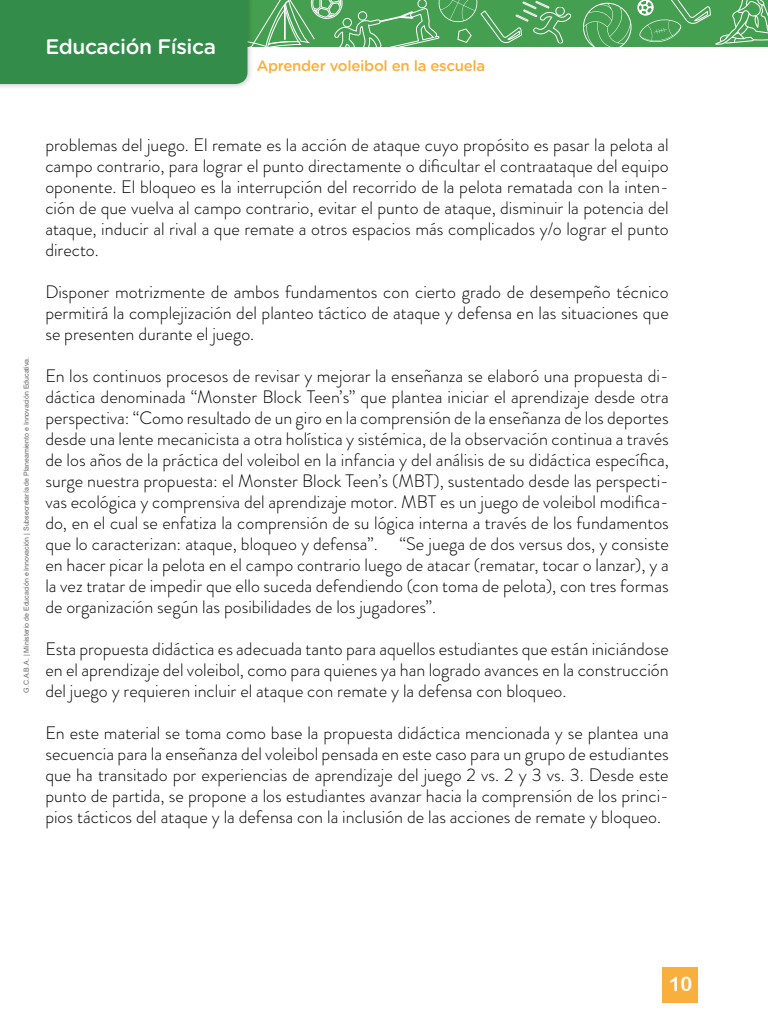
<style>
.page{position:relative;width:768px;height:1024px;background:#fff}
.page>*{position:absolute;margin:0;border:0;box-sizing:border-box;transform-origin:0 0}
.t1{font:500 21px "Gotham Rounded";letter-spacing:-.02em;color:#fff}
.t2{font:20px "Arial Rounded MT Bold";color:#fff}
.t3{font:300 18px/21px "Brandon Grotesque";color:#000;text-align:justify}
.t4{font:500 15px "Gotham Rounded";letter-spacing:-.02em;color:#f9af3d}
.t5{font:7px "Arial";color:#666}
</style>
<div class="page">
<div style="left:240px;top:0;width:528px;height:47px;background:#449f50"></div>
<svg style="left:583px;top:0;width:185px;height:47px"></svg>
<div style="left:662px;top:967px;width:36px;height:36px;background:#f9af3d"></div>
<div style="left:0;top:0;width:254px;height:90px;background:#000;opacity:.22"></div>
<svg style="left:0;top:0;width:571px;height:84px"></svg>
<p class="t1" style="left:45px;top:32px;width:172px">Educación Física</p>
<p class="t4" style="left:257px;top:55px;width:230px">Aprender voleibol en la escuela</p>
<p class="t5" style="left:22px;top:693px;width:337px;rotate:-90deg">G.C.A.B.A. | Ministerio de Educación e Innovación | Subsecretaría de Planeamiento e Innovación Educativa.</p>
<p class="t3" style="left:45px;top:135px;width:625px">problemas del juego. El remate es la acción de ataque cuyo propósito es pasar la pelota al campo contrario, para lograr el punto directamente o dificultar el contraataque del equipo oponente. El bloqueo es la interrupción del recorrido de la pelota rematada con la inten&shy;ción de que vuelva al campo contrario, evitar el punto de ataque, disminuir la potencia del ataque, inducir al rival a que remate a otros espacios más complicados y/o lograr el punto directo.</p>
<p class="t3" style="left:45px;top:282px;width:625px">Disponer motrizmente de ambos fundamentos con cierto grado de desempeño técnico permitirá la complejización del planteo táctico de ataque y defensa en las situaciones que se presenten durante el juego.</p>
<p class="t3" style="left:45px;top:366px;width:625px">En los continuos procesos de revisar y mejorar la enseñanza se elaboró una propuesta di&shy;dáctica denominada “Monster Block Teen’s” que plantea iniciar el aprendizaje desde otra perspectiva: “Como resultado de un giro en la comprensión de la enseñanza de los deportes desde una lente mecanicista a otra holística y sistémica, de la observación continua a través de los años de la práctica del voleibol en la infancia y del análisis de su didáctica específica, surge nuestra propuesta: el Monster Block Teen’s (MBT), sustentado desde las perspecti&shy;vas ecológica y comprensiva del aprendizaje motor. MBT es un juego de voleibol modifica&shy;do, en el cual se enfatiza la comprensión de su lógica interna a través de los fundamentos que lo caracterizan: ataque, bloqueo y defensa”. “Se juega de dos versus dos, y consiste en hacer picar la pelota en el campo contrario luego de atacar (rematar, tocar o lanzar), y a la vez tratar de impedir que ello suceda defendiendo (con toma de pelota), con tres formas de organización según las posibilidades de los jugadores”.</p>
<p class="t3" style="left:45px;top:639px;width:625px">Esta propuesta didáctica es adecuada tanto para aquellos estudiantes que están iniciándose en el aprendizaje del voleibol, como para quienes ya han logrado avances en la construcción del juego y requieren incluir el ataque con remate y la defensa con bloqueo.</p>
<p class="t3" style="left:45px;top:723px;width:625px">En este material se toma como base la propuesta didáctica mencionada y se plantea una secuencia para la enseñanza del voleibol pensada en este caso para un grupo de estudiantes que ha transitado por experiencias de aprendizaje del juego 2 vs. 2 y 3 vs. 3. Desde este punto de partida, se propone a los estudiantes avanzar hacia la comprensión de los princi&shy;pios tácticos del ataque y la defensa con la inclusión de las acciones de remate y bloqueo.</p>
<p class="t2" style="left:669px;top:972px;width:25px">10</p>
</div>
